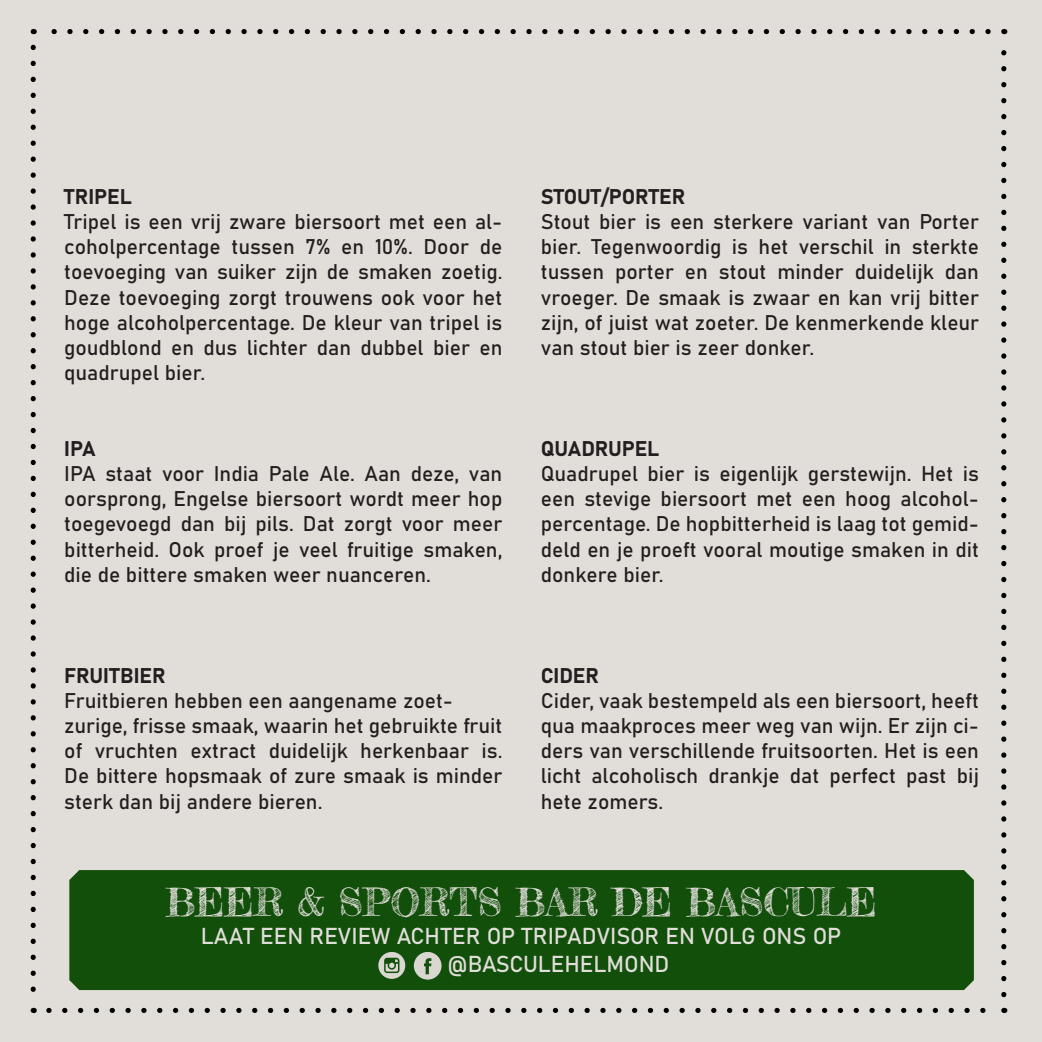
<style>
.page{position:relative;width:1042px;height:1042px;background:#e1ded9}
.page>*{position:absolute;margin:0;border:0;box-sizing:border-box;transform-origin:0 0}
.t1{font:38.5px "Frederickathe Great";color:#e1ded9}
.t2{font:22.75px "Bahnschrift";color:#e1ded9}
.t3{font:21px/25.2px "Bahnschrift";color:#231f20;text-align:justify}
</style>
<div class="page">
<svg style="left:31px;top:47px;width:5px;height:945px"></svg>
<svg style="left:49px;top:1008px;width:937px;height:5px"></svg>
<svg style="left:51px;top:29px;width:937px;height:5px"></svg>
<svg style="left:1001px;top:29px;width:5px;height:965px"></svg>
<div style="left:69px;top:870px;width:905px;height:120px;background:#124f0b"></div>
<svg style="left:378px;top:952px;width:27px;height:27px"></svg>
<svg style="left:414px;top:952px;width:27px;height:27px"></svg>
<p class="t3" style="left:64px;top:182px;width:69px">TRIPEL</p>
<p class="t3" style="left:64px;top:207px;width:440px">Tripel is een vrij zware biersoort met een al&shy;coholpercentage tussen 7% en 10%. Door de toevoeging van suiker zijn de smaken zoetig.<br>Deze toevoeging zorgt trouwens ook voor het hoge alcoholpercentage. De kleur van tripel is goudblond en dus lichter dan dubbel bier en quadrupel bier.</p>
<p class="t3" style="left:64px;top:434px;width:33px">IPA</p>
<p class="t3" style="left:64px;top:459px;width:440px">IPA staat voor India Pale Ale. Aan deze, van oorsprong, Engelse biersoort wordt meer hop toegevoegd dan bij pils. Dat zorgt voor meer bitterheid. Ook proef je veel fruitige smaken, die de bittere smaken weer nuanceren.</p>
<p class="t3" style="left:64px;top:661px;width:103px">FRUITBIER</p>
<p class="t3" style="left:64px;top:686px;width:390px">Fruitbieren hebben een aangename zoet-</p>
<p class="t3" style="left:64px;top:711px;width:440px">zurige, frisse smaak, waarin het gebruikte fruit of vruchten extract duidelijk herkenbaar is.<br>De bittere hopsmaak of zure smaak is minder sterk dan bij andere bieren.</p>
<p class="t3" style="left:541px;top:182px;width:146px">STOUT/PORTER</p>
<p class="t3" style="left:541px;top:207px;width:440px">Stout bier is een sterkere variant van Porter bier. Tegenwoordig is het verschil in sterkte tussen porter en stout minder duidelijk dan vroeger. De smaak is zwaar en kan vrij bitter zijn, of juist wat zoeter. De kenmerkende kleur van stout bier is zeer donker.</p>
<p class="t3" style="left:541px;top:434px;width:120px">QUADRUPEL</p>
<p class="t3" style="left:541px;top:459px;width:440px">Quadrupel bier is eigenlijk gerstewijn. Het is een stevige biersoort met een hoog alcohol&shy;percentage. De hopbitterheid is laag tot gemid&shy;deld en je proeft vooral moutige smaken in dit donkere bier.</p>
<p class="t3" style="left:541px;top:661px;width:60px">CIDER</p>
<p class="t3" style="left:541px;top:686px;width:440px">Cider, vaak bestempeld als een biersoort, heeft qua maakproces meer weg van wijn. Er zijn ci&shy;ders van verschillende fruitsoorten. Het is een licht alcoholisch drankje dat perfect past bij hete zomers.</p>
<p class="t1" style="left:165px;top:879px;width:713px">BEER &amp; SPORTS BAR DE BASCULE</p>
<p class="t2" style="left:201px;top:919px;width:642px">LAAT EEN REVIEW ACHTER OP TRIPADVISOR EN VOLG ONS OP</p>
<p class="t2" style="left:448px;top:947px;width:223px">@BASCULEHELMOND</p>
</div>
